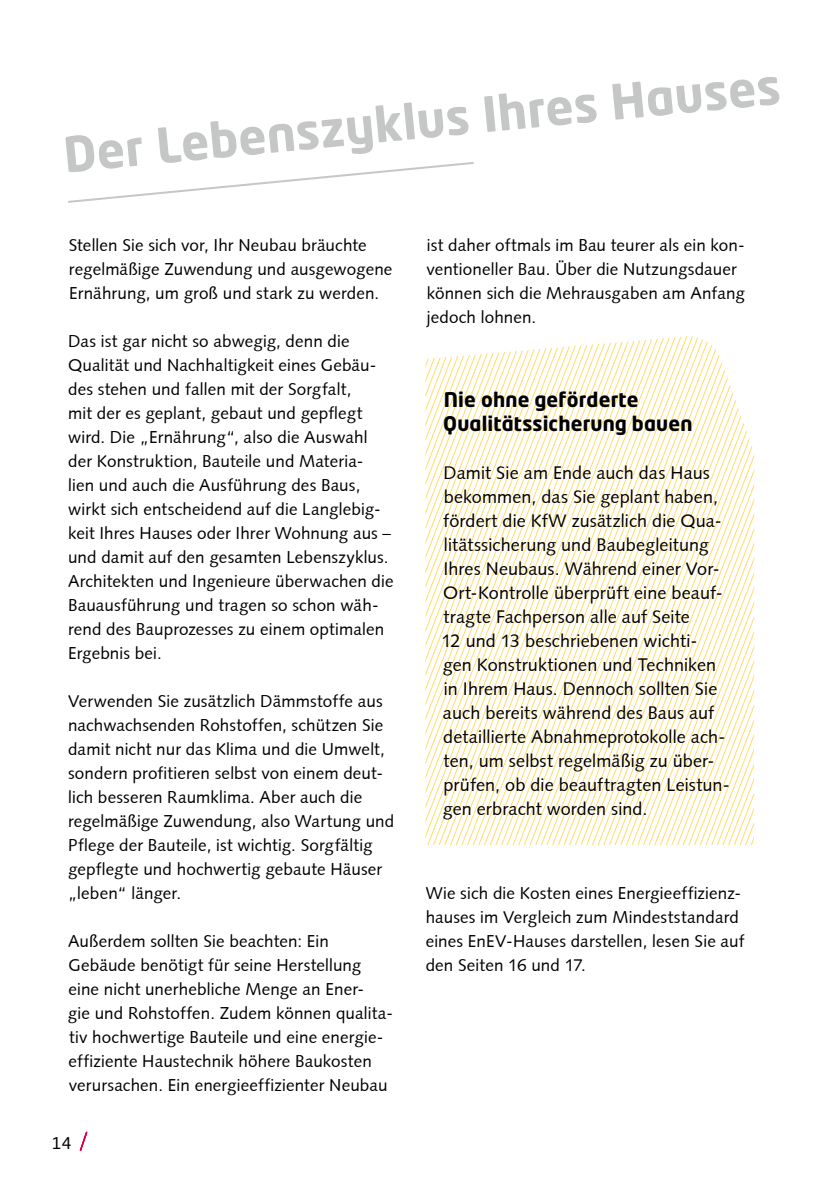
<style>
.page{position:relative;width:840px;height:1191px;background:#fff}
.page>*{position:absolute;margin:0;border:0;box-sizing:border-box;transform-origin:0 0}
.t1{font:700 48px "Neo Tech Std";color:#c5c6c6}
.t2{font:700 20px/24px "Neo Tech Std";letter-spacing:.01em;color:#000}
.t3{font:18px/24px "Syntaxroman";letter-spacing:.005em;color:#000}
.t4{font:17px/24px "Syntaxroman";letter-spacing:.01em;color:#000}
.t5{font:16px "Neo Tech Std";color:#000}
</style>
<div class="page">
<svg style="left:80px;top:1131px;width:7px;height:20px"></svg>
<svg style="left:68px;top:162px;width:405px;height:41px"></svg>
<svg style="left:743px;top:438px;width:6px;height:407px"></svg>
<svg style="left:732px;top:407px;width:6px;height:438px"></svg>
<svg style="left:722px;top:377px;width:5px;height:468px"></svg>
<svg style="left:715px;top:355px;width:4px;height:490px"></svg>
<svg style="left:707px;top:349px;width:8px;height:496px"></svg>
<svg style="left:702px;top:341px;width:5px;height:504px"></svg>
<svg style="left:697px;top:339px;width:5px;height:506px"></svg>
<svg style="left:687px;top:337px;width:10px;height:508px"></svg>
<svg style="left:681px;top:336px;width:6px;height:509px"></svg>
<svg style="left:675px;top:336px;width:6px;height:509px"></svg>
<svg style="left:663px;top:337px;width:12px;height:508px"></svg>
<svg style="left:657px;top:338px;width:6px;height:507px"></svg>
<svg style="left:651px;top:339px;width:6px;height:506px"></svg>
<svg style="left:640px;top:339px;width:11px;height:506px"></svg>
<svg style="left:634px;top:340px;width:6px;height:505px"></svg>
<svg style="left:628px;top:341px;width:6px;height:504px"></svg>
<svg style="left:433px;top:341px;width:195px;height:504px"></svg>
<svg style="left:425px;top:342px;width:191px;height:496px"></svg>
<svg style="left:425px;top:343px;width:185px;height:480px"></svg>
<svg style="left:425px;top:343px;width:180px;height:466px"></svg>
<svg style="left:425px;top:344px;width:174px;height:450px"></svg>
<svg style="left:425px;top:344px;width:168px;height:435px"></svg>
<svg style="left:425px;top:345px;width:156px;height:405px"></svg>
<svg style="left:425px;top:346px;width:150px;height:389px"></svg>
<svg style="left:425px;top:346px;width:144px;height:375px"></svg>
<svg style="left:425px;top:347px;width:133px;height:344px"></svg>
<svg style="left:425px;top:348px;width:127px;height:328px"></svg>
<svg style="left:425px;top:348px;width:121px;height:314px"></svg>
<h1 class="t1" style="left:61px;top:127px;width:721px;rotate:-6deg">Der Lebenszyklus Ihres Hauses</h1>
<p class="t4" style="left:69px;top:233px;width:325px">Stellen Sie sich vor, Ihr Neubau bräuchte regelmäßige Zuwendung und ausgewogene<br>Ernährung, um groß und stark zu werden.</p>
<p class="t4" style="left:68px;top:329px;width:327px">Das ist gar nicht so abwegig, denn die Qualität und Nachhaltigkeit eines Gebäu&shy;des stehen und fallen mit der Sorgfalt,<br>mit der es geplant, gebaut und gepflegt wird. Die „Ernährung“, also die Auswahl der Konstruktion, Bauteile und Materia&shy;lien und auch die Ausführung des Baus, wirkt sich entscheidend auf die Langlebig&shy;keit Ihres Hauses oder Ihrer Wohnung aus – und damit auf den gesamten Lebenszyklus.<br>Architekten und Ingenieure überwachen die Bauausführung und tragen so schon wäh&shy;rend des Bauprozesses zu einem optimalen Ergebnis bei.</p>
<p class="t4" style="left:68px;top:689px;width:327px">Verwenden Sie zusätzlich Dämmstoffe aus nachwachsenden Rohstoffen, schützen Sie damit nicht nur das Klima und die Umwelt, sondern profitieren selbst von einem deut&shy;lich besseren Raumklima. Aber auch die regelmäßige Zuwendung, also Wartung und Pflege der Bauteile, ist wichtig. Sorgfältig gepflegte und hochwertig gebaute Häuser „leben“ länger.</p>
<p class="t4" style="left:68px;top:929px;width:326px">Außerdem sollten Sie beachten: Ein Gebäude benötigt für seine Herstellung eine nicht unerhebliche Menge an Ener-<br>gie und Rohstoffen. Zudem können qualita&shy;tiv hochwertige Bauteile und eine energie&shy;effiziente Haustechnik höhere Baukosten verursachen. Ein energieeffizienter Neubau</p>
<p class="t5" style="left:52px;top:1133px;width:21px">14</p>
<p class="t4" style="left:426px;top:233px;width:320px">ist daher oftmals im Bau teurer als ein kon&shy;ventioneller Bau. Über die Nutzungsdauer können sich die Mehrausgaben am Anfang jedoch lohnen.</p>
<p class="t2" style="left:443px;top:387px;width:250px">Nie ohne geförderte<br>Qualitätssicherung bauen</p>
<p class="t3" style="left:441px;top:461px;width:290px">Damit Sie am Ende auch das Haus bekommen, das Sie geplant haben, fördert die KfW zusätzlich die Qua&shy;litätssicherung und Baubegleitung Ihres Neubaus. Während einer Vor-Ort-Kontrolle überprüft eine beauf&shy;tragte Fachperson alle auf Seite<br>12 und 13 beschriebenen wichti&shy;gen Konstruktionen und Techniken in Ihrem Haus. Dennoch sollten Sie auch bereits während des Baus auf detaillierte Abnahmeprotokolle ach&shy;ten, um selbst regelmäßig zu über&shy;prüfen, ob die beauftragten Leistun&shy;gen erbracht worden sind.</p>
<p class="t4" style="left:425px;top:881px;width:320px">Wie sich die Kosten eines Energieeffizienz&shy;hauses im Vergleich zum Mindeststandard eines EnEV-Hauses darstellen, lesen Sie auf den Seiten 16 und 17.</p>
</div>
